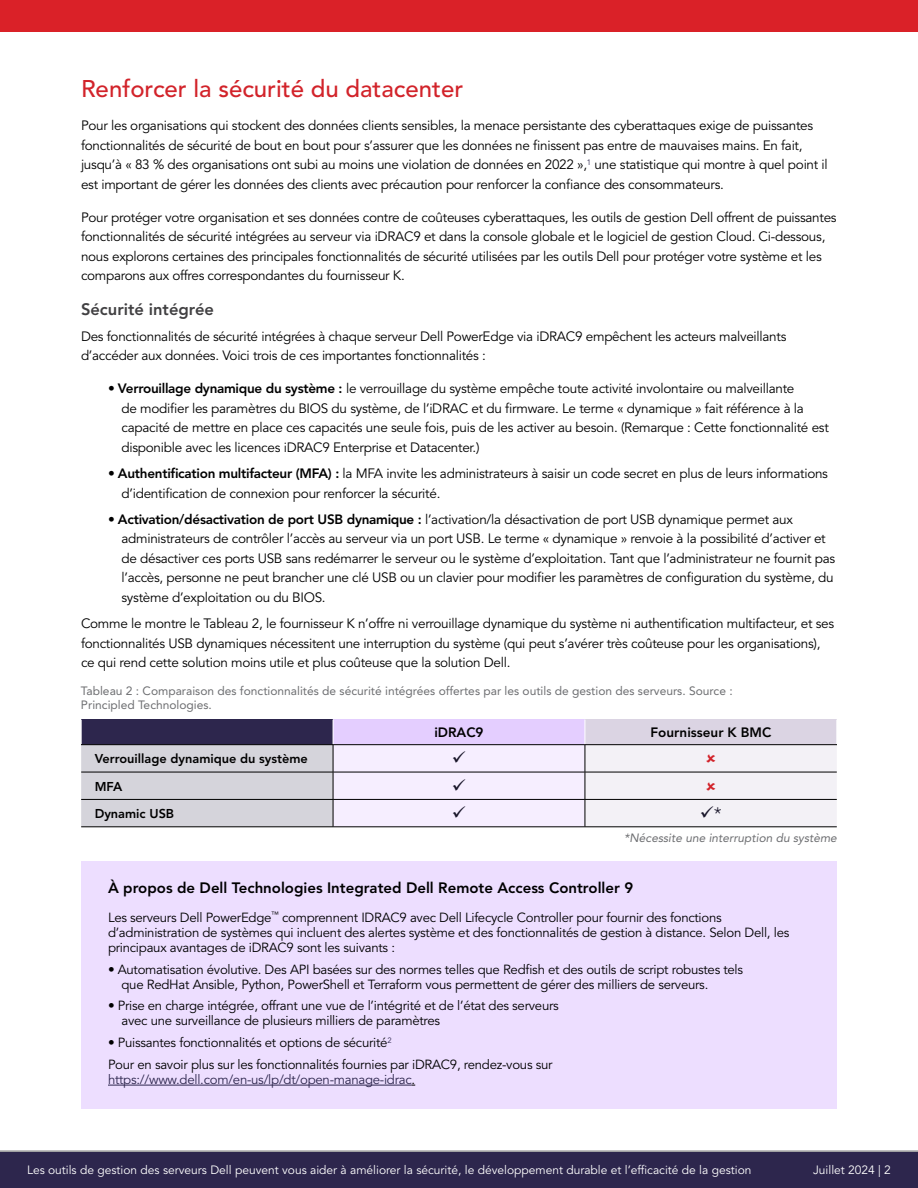
<style>
.page{position:relative;width:918px;height:1188px;background:#fff}
.page>*{position:absolute;margin:0;border:0;box-sizing:border-box;transform-origin:0 0}
.t1{font:500 24px "Avenir LT Pro";color:#d2232a}
.t2{font:300 18px "Avenir LT Pro";color:#181529}
.t3{font:800 16.5px "Avenir LT Pro";color:#414042}
.t4{font:800 15px "Avenir LT Pro";color:#000}
.t5{font:13.5px/19.5px "Avenir LT Pro";letter-spacing:-.02em;color:#000}
.t6{font:800 13.5px "Avenir LT Pro";color:#000}
.t7{font:13.2px/15px "Avenir LT Pro";letter-spacing:-.02em;color:#000}
.t8{font:13.2px "Avenir LT Pro";letter-spacing:-.02em;color:#2d264d}
.t9{font:800 12.75px "Avenir LT Pro";color:#000}
.t10{font:12px "Avenir LT Pro";color:#fff}
.t11{font:12px/14.4px "Avenir LT Pro";color:#6d6e71}
.t12{font:italic 12px "Avenir LT Pro";color:#6d6e71}
.s1{font-weight:800}
.s2{color:#000}
</style>
<div class="page">
<hr style="left:81px;top:827px;width:252px;height:1px;background:#000">
<hr style="left:333px;top:827px;width:252px;height:1px;background:#000">
<hr style="left:585px;top:827px;width:252px;height:1px;background:#000">
<div style="left:81px;top:862px;width:756px;height:247px;background:#eddeff"></div>
<hr style="left:108px;top:1085px;width:304px;height:1px;background:#2d264d">
<div style="left:0;top:1152px;width:918px;height:36px;background:#2d264d"></div>
<hr style="left:0;top:1151px;width:918px;height:1px;background:#616264">
<div style="left:0;top:0;width:918px;height:32px;background:#da2128"></div>
<svg style="left:81px;top:720px;width:756px;height:107px"></svg>
<h1 class="t1" style="left:81px;top:75px;width:384px">Renforcer la sécurité du datacenter</h1>
<p class="t5" style="left:81px;top:116px;width:748px">Pour les organisations qui stockent des données clients sensibles, la menace persistante des cyberattaques exige de puissantes fonctionnalités de sécurité de bout en bout pour s’assurer que les données ne finissent pas entre de mauvaises mains. En fait, jusqu’à « 83 % des organisations ont subi au moins une violation de données en 2022 »,<sup>1</sup> une statistique qui montre à quel point il est important de gérer les données des clients avec précaution pour renforcer la confiance des consommateurs.</p>
<p class="t5" style="left:81px;top:208px;width:757px">Pour protéger votre organisation et ses données contre de coûteuses cyberattaques, les outils de gestion Dell offrent de puissantes fonctionnalités de sécurité intégrées au serveur via iDRAC9 et dans la console globale et le logiciel de gestion Cloud. Ci-dessous, nous explorons certaines des principales fonctionnalités de sécurité utilisées par les outils Dell pour protéger votre système et les comparons aux offres correspondantes du fournisseur K.</p>
<p class="t3" style="left:81px;top:299px;width:134px">Sécurité intégrée</p>
<p class="t5" style="left:81px;top:327px;width:707px">Des fonctionnalités de sécurité intégrées à chaque serveur Dell PowerEdge via iDRAC9 empêchent les acteurs malveillants d’accéder aux données. Voici trois de ces importantes fonctionnalités :</p>
<p class="t5" style="left:122px;top:379px;width:709px;text-indent:-14px">• <span class="s1">Verrouillage dynamique du système :</span> le verrouillage du système empêche toute activité involontaire ou malveillante<br>de modifier les paramètres du BIOS du système, de l’iDRAC et du firmware. Le terme « dynamique » fait référence à la capacité de mettre en place ces capacités une seule fois, puis de les activer au besoin. (Remarque : Cette fonctionnalité est disponible avec les licences iDRAC9 Enterprise et Datacenter.)</p>
<p class="t5" style="left:122px;top:464px;width:708px;text-indent:-14px">• <span class="s1">Authentification multifacteur (MFA) :</span> la MFA invite les administrateurs à saisir un code secret en plus de leurs informations d’identification de connexion pour renforcer la sécurité.</p>
<p class="t5" style="left:122px;top:510px;width:715px;text-indent:-14px">• <span class="s1">Activation/désactivation de port USB dynamique :</span> l’activation/la désactivation de port USB dynamique permet aux administrateurs de contrôler l’accès au serveur via un port USB. Le terme « dynamique » renvoie à la possibilité d’activer et de désactiver ces ports USB sans redémarrer le serveur ou le système d’exploitation. Tant que l’administrateur ne fournit pas l’accès, personne ne peut brancher une clé USB ou un clavier pour modifier les paramètres de configuration du système, du système d’exploitation ou du BIOS.</p>
<p class="t5" style="left:81px;top:614px;width:755px">Comme le montre le Tableau 2, le fournisseur K n’offre ni verrouillage dynamique du système ni authentification multifacteur, et ses fonctionnalités USB dynamiques nécessitent une interruption du système (qui peut s’avérer très coûteuse pour les organisations), ce qui rend cette solution moins utile et plus coûteuse que la solution Dell.</p>
<p class="t11" style="left:81px;top:684px;width:653px">Tableau 2 : Comparaison des fonctionnalités de sécurité intégrées offertes par les outils de gestion des serveurs. Source :<br>Principled Technologies.</p>
<p class="t6" style="left:434px;top:724px;width:51px">iDRAC9</p>
<p class="t6" style="left:650px;top:724px;width:122px">Fournisseur K BMC</p>
<p class="t9" style="left:95px;top:751px;width:215px">Verrouillage dynamique du système</p>
<p class="t9" style="left:95px;top:779px;width:29px">MFA</p>
<p class="t9" style="left:95px;top:806px;width:81px">Dynamic USB</p>
<h2 class="t2" style="left:700px;top:803px;width:24px">✓*</h2>
<p class="t12" style="left:624px;top:830px;width:214px">*Nécessite une interruption du système</p>
<p class="t4" style="left:108px;top:879px;width:527px">À propos de Dell Technologies Integrated Dell Remote Access Controller 9</p>
<p class="t7" style="left:108px;top:910px;width:683px">Les serveurs Dell PowerEdge<sup>™</sup> comprennent IDRAC9 avec Dell Lifecycle Controller pour fournir des fonctions d’administration de systèmes qui incluent des alertes système et des fonctionnalités de gestion à distance. Selon Dell, les principaux avantages de iDRAC9 sont les suivants :</p>
<p class="t7" style="left:122px;top:962px;width:623px;text-indent:-14px">• Automatisation évolutive. Des API basées sur des normes telles que Redfish et des outils de script robustes tels que RedHat Ansible, Python, PowerShell et Terraform vous permettent de gérer des milliers de serveurs.</p>
<p class="t7" style="left:122px;top:998px;width:439px;text-indent:-14px">• Prise en charge intégrée, offrant une vue de l’intégrité et de l’état des serveurs avec une surveillance de plusieurs milliers de paramètres</p>
<p class="t7" style="left:108px;top:1032px;width:446px;line-height:21.8px">• Puissantes fonctionnalités et options de sécurité<sup>2<br></sup>Pour en savoir plus sur les fonctionnalités fournies par iDRAC9, rendez-vous sur</p>
<p class="t8" style="left:108px;top:1071px;width:309px">https://www.dell.com/en-us/lp/dt/open-manage-idrac<span class="s2">.</span></p>
<p class="t10" style="left:27px;top:1163px;width:726px">Les outils de gestion des serveurs Dell peuvent vous aider à améliorer la sécurité, le développement durable et l’efficacité de la gestion</p>
<p class="t10" style="left:813px;top:1163px;width:79px">Juillet 2024 | 2</p>
</div>
